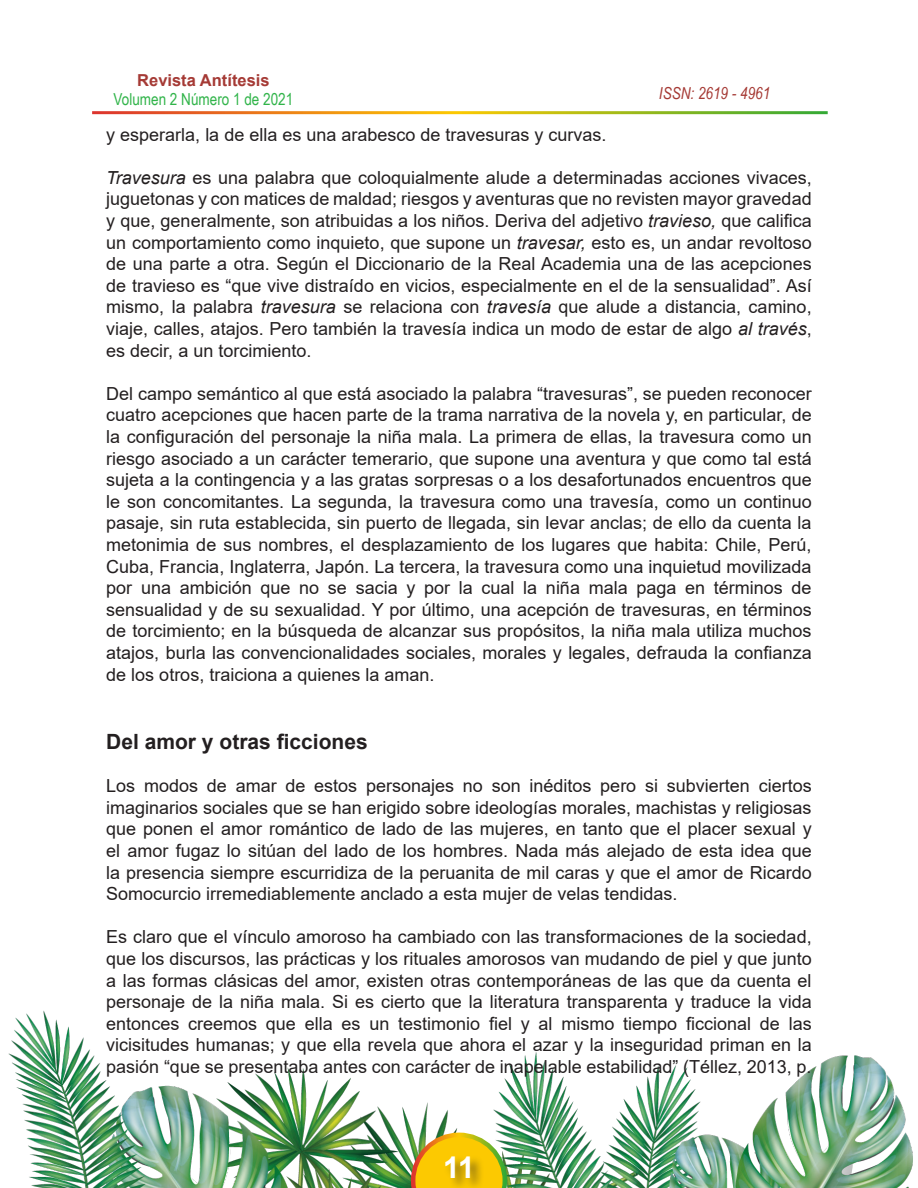
<style>
.page{position:relative;width:918px;height:1188px;background:#fff}
.page>*{position:absolute;margin:0;border:0;box-sizing:border-box;transform-origin:0 0}
.t1{font:700 30px "Arial";color:#fff}
.t2{font:700 21px "Arial";color:#231f20}
.t3{font:18px/21.6px "Arial";color:#231f20;text-align:justify}
.t4{font:16.5px "Arial Narrow";color:#31b44a}
.t5{font:700 16.5px "Arial";color:#a53a35}
.t6{font:italic 16.5px "Arial Narrow";color:#a53a35}
.s1{font-style:italic}
</style>
<div class="page">
<img style="left:8px;top:1010px;width:905px;height:178px">
<svg style="left:411px;top:1133px;width:96px;height:55px;background:#dfc133"></svg>
<div style="left:444px;top:1155px;width:40px;height:33px;background:#231f20;opacity:.54"></div>
<p class="t5" style="left:137px;top:68px;width:134px">Revista Antítesis</p>
<p class="t4" style="left:114px;top:88px;width:181px">Volumen 2 Número 1 de 2021</p>
<p class="t6" style="left:659px;top:81px;width:113px">ISSN: 2619 - 4961</p>
<p class="t3" style="left:106px;top:123px;width:502px">y esperarla, la de ella es una arabesco de travesuras y curvas.</p>
<p class="t3" style="left:106px;top:167px;width:707px"><span class="s1">Travesura</span> es una palabra que coloquialmente alude a determinadas acciones vivaces, juguetonas y con matices de maldad; riesgos y aventuras que no revisten mayor gravedad y que, generalmente, son atribuidas a los niños. Deriva del adjetivo <span class="s1">travieso,</span> que califica un comportamiento como inquieto, que supone un <span class="s1">travesar,</span> esto es, un andar revoltoso de una parte a otra. Según el Diccionario de la Real Academia una de las acepciones de travieso es “que vive distraído en vicios, especialmente en el de la sensualidad”. Así mismo, la palabra <span class="s1">travesura</span> se relaciona con <span class="s1">travesía</span> que alude a distancia, camino, viaje, calles, atajos. Pero también la travesía indica un modo de estar de algo <span class="s1">al través</span>, es decir, a un torcimiento.</p>
<p class="t3" style="left:106px;top:383px;width:707px">Del campo semántico al que está asociado la palabra “travesuras”, se pueden reconocer cuatro acepciones que hacen parte de la trama narrativa de la novela y, en particular, de la configuración del personaje la niña mala. La primera de ellas, la travesura como un riesgo asociado a un carácter temerario, que supone una aventura y que como tal está sujeta a la contingencia y a las gratas sorpresas o a los desafortunados encuentros que le son concomitantes. La segunda, la travesura como una travesía, como un continuo pasaje, sin ruta establecida, sin puerto de llegada, sin levar anclas; de ello da cuenta la metonimia de sus nombres, el desplazamiento de los lugares que habita: Chile, Perú, Cuba, Francia, Inglaterra, Japón. La tercera, la travesura como una inquietud movilizada por una ambición que no se sacia y por la cual la niña mala paga en términos de sensualidad y de su sexualidad. Y por último, una acepción de travesuras, en términos de torcimiento; en la búsqueda de alcanzar sus propósitos, la niña mala utiliza muchos atajos, burla las convencionalidades sociales, morales y legales, defrauda la confianza de los otros, traiciona a quienes la aman.</p>
<p class="t2" style="left:106px;top:727px;width:263px">Del amor y otras ficciones</p>
<p class="t3" style="left:106px;top:775px;width:707px">Los modos de amar de estos personajes no son inéditos pero si subvierten ciertos imaginarios sociales que se han erigido sobre ideologías morales, machistas y religiosas que ponen el amor romántico de lado de las mujeres, en tanto que el placer sexual y el amor fugaz lo sitúan del lado de los hombres. Nada más alejado de esta idea que la presencia siempre escurridiza de la peruanita de mil caras y que el amor de Ricardo Somocurcio irremediablemente anclado a esta mujer de velas tendidas.</p>
<p class="t3" style="left:106px;top:926px;width:707px">Es claro que el vínculo amoroso ha cambiado con las transformaciones de la sociedad, que los discursos, las prácticas y los rituales amorosos van mudando de piel y que junto a las formas clásicas del amor, existen otras contemporáneas de las que da cuenta el personaje de la niña mala. Si es cierto que la literatura transparenta y traduce la vida entonces creemos que ella es un testimonio fiel y al mismo tiempo ficcional de las vicisitudes humanas; y que ella revela que ahora el azar y la inseguridad priman en la pasión “que se presentaba antes con carácter de inapelable estabilidad” (Téllez, 2013, p.</p>
<h1 class="t1" style="left:443px;top:1146px;width:33px">11</h1>
</div>
